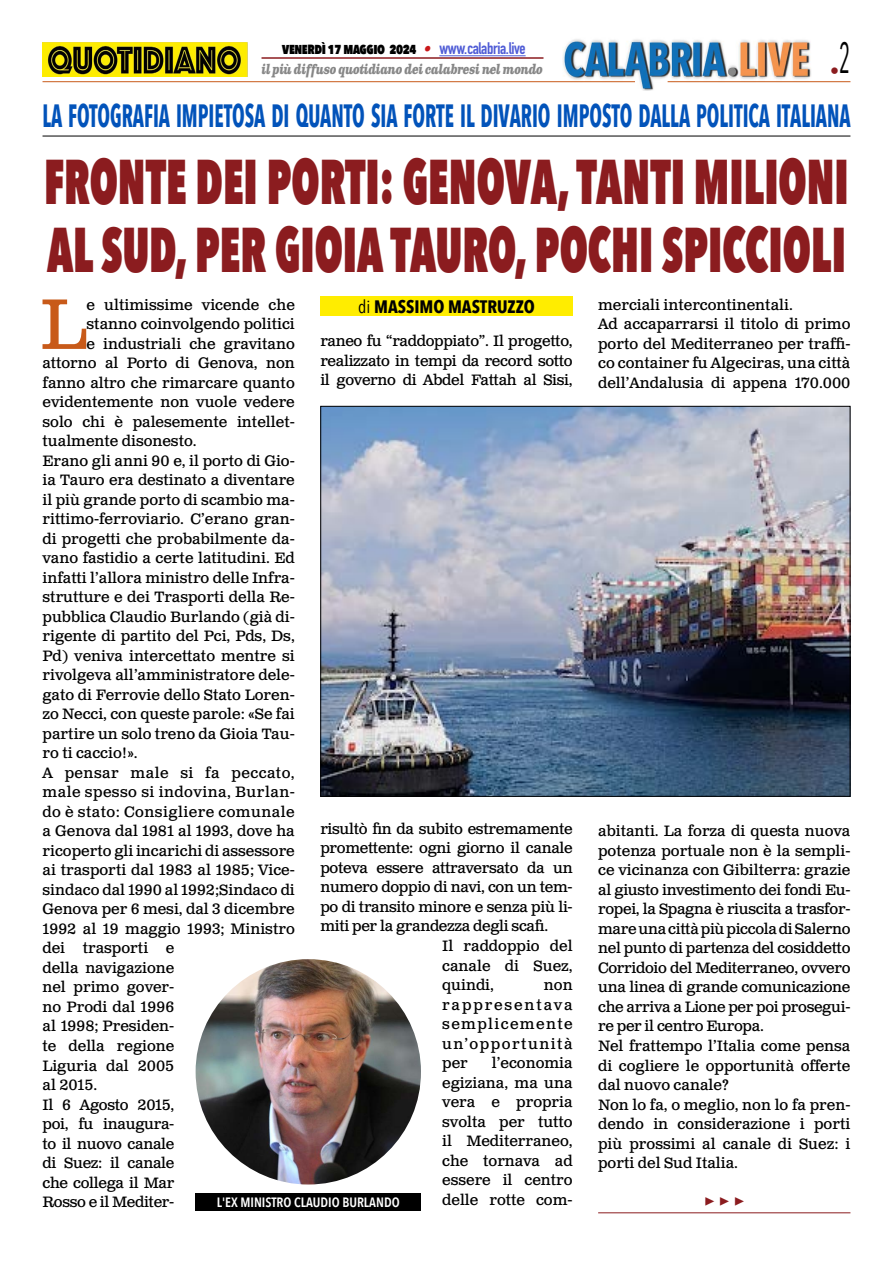
<style>
.page{position:relative;width:893px;height:1263px;background:#fff}
.page>*{position:absolute;margin:0;border:0;box-sizing:border-box;transform-origin:0 0}
.t1{font:71.25px "Clarendon Text Pro";color:#c85a19}
.t2{font:800 63px/67.5px "Avenir Next Condensed";color:#8b1c1f;scale:.7 1}
.t3{font:700 32.1px "Avenir Next Condensed";color:#0253ba;scale:.64 1}
.t4{font:700 18px "Avenir Next Condensed";color:#000}
.t5{font:700 18px "Minion Pro";color:#8b1c1f}
.t6{font:18px "Avenir Next Condensed";color:#8b1c1f}
.t7{font:15px/19.5px "Clarendon Text Pro";color:#000;text-align:justify}
.t8{font:15px "Clarendon Text Pro";letter-spacing:-.02em;color:#000}
.t9{font:15px "Clarendon Text Pro";letter-spacing:.03em;color:#000}
.t10{font:800 15px "Avenir Next Condensed";letter-spacing:-.03em;color:#000;scale:.9 1}
.t11{font:italic 700 13.5px "Clarendon Text Pro";letter-spacing:-.05em;color:#878787;scale:.79 1}
.t12{font:600 13.5px "Avenir Next Condensed";color:#fff}
.s1{font-family:"Clarendon Text Pro";font-weight:700;font-style:italic;color:#ca181a}
.s2{font-family:"DIN Condensed";font-weight:700;font-size:16.5px;color:#4f5cd6}
.s3{font-weight:400}
</style>
<div class="page">
<img style="left:563px;top:39px;width:248px;height:51px">
<hr style="left:43px;top:81px;width:592px;height:1px;background:#c85a19">
<hr style="left:668px;top:81px;width:182px;height:1px;background:#c85a19">
<hr style="left:439px;top:55px;width:87px;height:1px;background:#4f5cd6">
<hr style="left:261px;top:57px;width:282px;height:2px;background:#8b1c1f">
<img style="left:43px;top:42px;width:204px;height:35px">
<div style="left:320px;top:296px;width:253px;height:20px;background:#ffed00"></div>
<img style="left:323px;top:408px;width:525px;height:386px">
<hr style="left:598px;top:1212px;width:252px;height:1px;background:#8b1c1f">
<hr style="left:43px;top:136px;width:807px;height:1px;background:#000">
<img style="left:196px;top:959px;width:225px;height:225px;border-radius:113px">
<div style="left:196px;top:1193px;width:225px;height:17px;background:#000"></div>
<p class="t10" style="left:282px;top:39px;width:272px">venerdì 17 maggio 2024 <span class="s1">•</span> <span class="s2">www.calabria.live</span></p>
<p class="t11" style="left:261px;top:61px;width:358px">il più diffuso quotidiano dei calabresi nel mondo</p>
<p class="t6" style="left:830px;top:55px;width:22px">•<sup>2</sup></p>
<h3 class="t3" style="left:43px;top:96px;width:1264px">LA FOTOGRAFIA IMPIETOSA DI QUANTO SIA FORTE IL DIVARIO IMPOSTO DALLA POLITICA ITALIANA</h3>
<h2 class="t2" style="left:44px;top:148px;width:1151px">FRONTE DEI PORTI: GENOVA, TANTI MILIONI<br>AL SUD, PER GIOIA TAURO, POCHI SPICCIOLI</h2>
<h1 class="t1" style="left:40px;top:281px;width:48px">L</h1>
<p class="t7" style="left:86px;top:296px;width:210px">e ultimissime vicende che</p>
<p class="t7" style="left:598px;top:296px;width:254px;text-align:left">merciali intercontinentali.<br>Ad accaparrarsi il titolo di primo porto del Mediterraneo per traffi&shy;co container fu Algeciras, una città dell’Andalusia di appena 170.000</p>
<p class="t4" style="left:358px;top:295px;width:178px"><span class="s3">di</span> MASSIMO MASTRUZZO</p>
<p class="t7" style="left:86px;top:315px;width:210px">stanno coinvolgendo politici</p>
<p class="t7" style="left:86px;top:335px;width:210px">e industriali che gravitano</p>
<p class="t7" style="left:43px;top:354px;width:254px">attorno al Porto di Genova, non</p>
<p class="t7" style="left:43px;top:374px;width:254px">fanno altro che rimarcare quanto</p>
<p class="t7" style="left:43px;top:393px;width:254px">evidentemente non vuole vedere</p>
<p class="t7" style="left:43px;top:413px;width:254px">solo chi è palesemente intellet-</p>
<p class="t7" style="left:43px;top:432px;width:156px">tualmente disonesto.</p>
<p class="t7" style="left:43px;top:452px;width:254px">Erano gli anni 90 e, il porto di Gio-</p>
<p class="t7" style="left:43px;top:471px;width:254px">ia Tauro era destinato a diventare</p>
<p class="t7" style="left:43px;top:491px;width:254px">il più grande porto di scambio ma-</p>
<p class="t7" style="left:43px;top:510px;width:254px">rittimo-ferroviario. C’erano gran-</p>
<p class="t7" style="left:43px;top:530px;width:254px">di progetti che probabilmente da-</p>
<p class="t7" style="left:43px;top:549px;width:254px">vano fastidio a certe latitudini. Ed</p>
<p class="t7" style="left:43px;top:569px;width:254px">infatti l’allora ministro delle Infra-</p>
<p class="t7" style="left:43px;top:588px;width:254px">strutture e dei Trasporti della Re-</p>
<p class="t7" style="left:43px;top:608px;width:254px">pubblica Claudio Burlando (già di-</p>
<p class="t7" style="left:43px;top:627px;width:254px">rigente di partito del Pci, Pds, Ds,</p>
<p class="t7" style="left:43px;top:647px;width:254px">Pd) veniva intercettato mentre si</p>
<p class="t7" style="left:43px;top:666px;width:254px">rivolgeva all’amministratore dele-</p>
<p class="t7" style="left:43px;top:686px;width:254px">gato di Ferrovie dello Stato Loren-</p>
<p class="t7" style="left:43px;top:705px;width:254px">zo Necci, con queste parole: «Se fai</p>
<p class="t7" style="left:43px;top:725px;width:254px">partire un solo treno da Gioia Tau-</p>
<p class="t7" style="left:43px;top:744px;width:97px">ro ti caccio!».</p>
<p class="t9" style="left:43px;top:764px;width:254px">A pensar male si fa peccato,</p>
<p class="t9" style="left:43px;top:783px;width:254px">male spesso si indovina, Burlan-</p>
<p class="t9" style="left:43px;top:803px;width:254px">do è stato: Consigliere comunale</p>
<p class="t7" style="left:43px;top:822px;width:254px">a Genova dal 1981 al 1993, dove ha</p>
<p class="t7" style="left:43px;top:842px;width:254px">ricoperto gli incarichi di assessore</p>
<p class="t7" style="left:43px;top:861px;width:254px">ai trasporti dal 1983 al 1985; Vice-</p>
<p class="t7" style="left:43px;top:881px;width:254px">sindaco dal 1990 al 1992;Sindaco di</p>
<p class="t7" style="left:43px;top:900px;width:254px">Genova per 6 mesi, dal 3 dicembre</p>
<p class="t7" style="left:43px;top:920px;width:254px">1992 al 19 maggio 1993; Ministro</p>
<p class="t7" style="left:43px;top:939px;width:133px">dei trasporti e</p>
<p class="t7" style="left:43px;top:959px;width:133px">della navigazione</p>
<p class="t7" style="left:43px;top:978px;width:133px">nel primo gover-</p>
<p class="t7" style="left:43px;top:998px;width:133px">no Prodi dal 1996</p>
<p class="t7" style="left:43px;top:1017px;width:133px">al 1998; Presiden-</p>
<p class="t7" style="left:43px;top:1037px;width:133px">te della regione</p>
<p class="t7" style="left:43px;top:1056px;width:133px">Liguria dal 2005</p>
<p class="t7" style="left:43px;top:1076px;width:56px">al 2015.</p>
<p class="t8" style="left:43px;top:1095px;width:133px">Il 6 Agosto 2015,</p>
<p class="t8" style="left:43px;top:1115px;width:133px">poi, fu inaugura-</p>
<p class="t8" style="left:43px;top:1134px;width:133px">to il nuovo canale</p>
<p class="t8" style="left:43px;top:1154px;width:133px">di Suez: il canale</p>
<p class="t8" style="left:43px;top:1173px;width:133px">che collega il Mar</p>
<p class="t8" style="left:43px;top:1193px;width:133px">Rosso e il Mediter-</p>
<p class="t7" style="left:320px;top:332px;width:254px">raneo fu “raddoppiato”. Il progetto, realizzato in tempi da record sotto il governo di Abdel Fattah al Sisi,</p>
<p class="t8" style="left:320px;top:820px;width:254px">risultò fin da subito estremamente</p>
<p class="t8" style="left:320px;top:839px;width:254px">promettente: ogni giorno il canale</p>
<p class="t8" style="left:320px;top:859px;width:254px">poteva essere attraversato da un</p>
<p class="t8" style="left:320px;top:878px;width:254px">numero doppio di navi, con un tem-</p>
<p class="t8" style="left:320px;top:898px;width:254px">po di transito minore e senza più li-</p>
<p class="t8" style="left:320px;top:917px;width:229px">miti per la grandezza degli scafi.</p>
<p class="t7" style="left:442px;top:937px;width:132px">Il raddoppio del</p>
<p class="t7" style="left:442px;top:956px;width:132px">canale di Suez,</p>
<p class="t7" style="left:442px;top:976px;width:53px">quindi,</p>
<p class="t7" style="left:598px;top:822px;width:254px;text-align:left">abitanti. La forza di questa nuova potenza portuale non è la sempli&shy;ce vicinanza con Gibilterra: grazie al giusto investimento dei fondi Eu&shy;ropei, la Spagna è riuscita a trasfor&shy;mare una città più piccola di Salerno nel punto di partenza del cosiddetto<br>Corridoio del Mediterraneo, ovvero una linea di grande comunicazione che arriva a Lione per poi prosegui&shy;re per il centro Europa.<br>Nel frattempo l’Italia come pensa di cogliere le opportunità offerte dal nuovo canale?<br>Non lo fa, o meglio, non lo fa pren&shy;dendo in considerazione i porti più prossimi al canale di Suez: i porti del Sud Italia.</p>
<p class="t7" style="left:442px;top:976px;width:132px;text-indent:102px">non rappresentava semplicemente un’opportunità per</p>
<p class="t7" style="left:442px;top:1054px;width:132px;text-indent:50px">l’economia egiziana, ma una vera e propria svolta per tutto il Mediterraneo, che tornava ad essere il centro delle rotte com-</p>
<p class="t12" style="left:217px;top:1190px;width:184px">L'EX MINISTRO CLAUDIO BURLANDO</p>
<p class="t5" style="left:704px;top:1188px;width:42px">▶ ▶ ▶</p>
</div>
